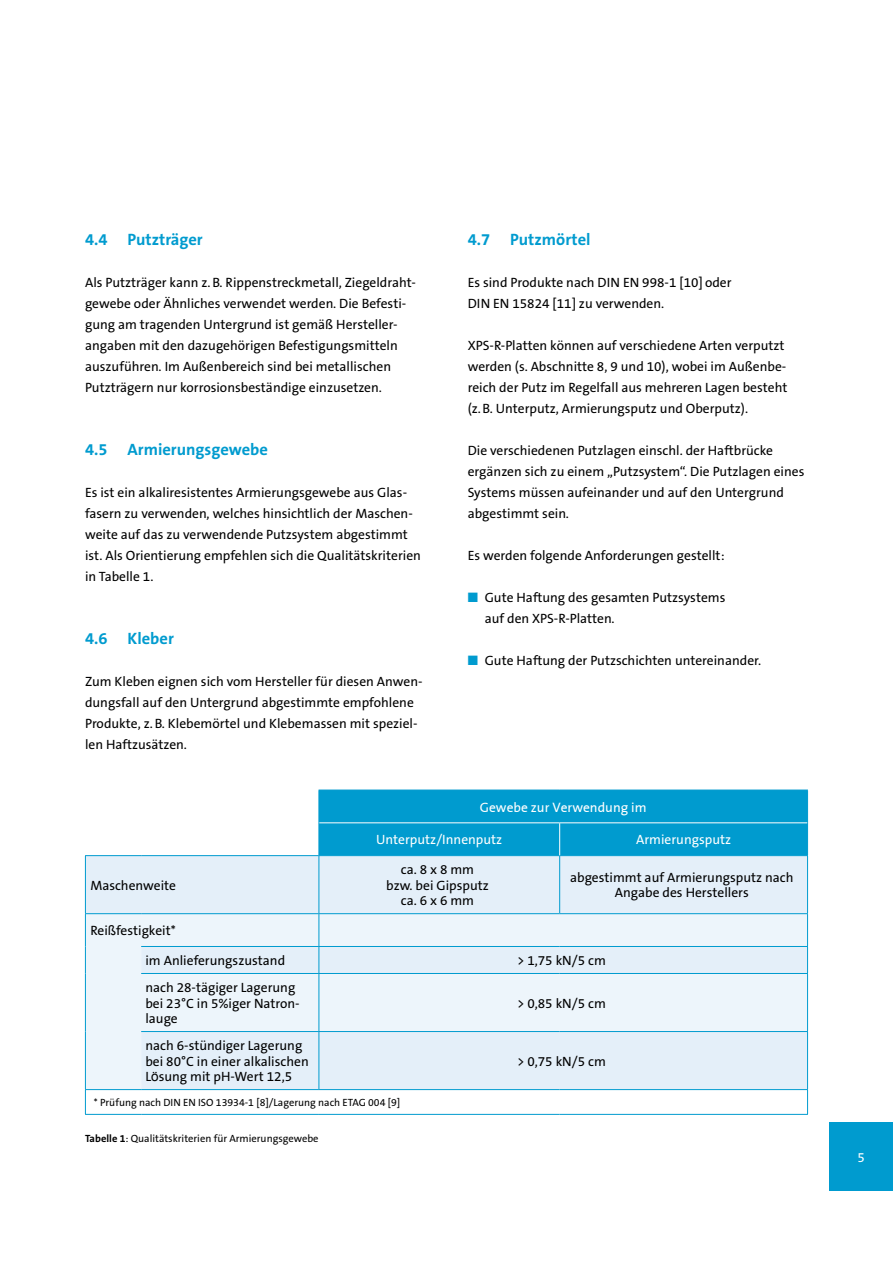
<style>
.page{position:relative;width:893px;height:1263px;background:#fff}
.page>*{position:absolute;margin:0;border:0;box-sizing:border-box;transform-origin:0 0}
.t1{font:700 16.5px "The Sans B W7";color:#009bcf}
.t2{font:13.5px/21px "The Sans B W5 Plain";color:#000}
.t3{font:13.5px "The Sans B W5 Plain";color:#fff}
.t4{font:13.5px "The Sans Plain";color:#fff}
.t5{font:10.5px "The Sans B W5 Plain";color:#000}
.s1{color:#009bcf}
.s2{font-family:"Arial"}
.s3{font-family:"The Sans B W7";font-weight:700}
</style>
<div class="page">
<div style="left:829px;top:1123px;width:64px;height:68px;background:#009bcf"></div>
<div style="left:320px;top:791px;width:487px;height:64px;background:#009bcf"></div>
<div style="left:86px;top:856px;width:721px;height:57px;background:#e4eff9"></div>
<svg style="left:86px;top:914px;width:721px;height:175px;background:#e8f2fa"></svg>
<hr style="left:319px;top:790px;width:241px;height:1px;background:#009bcf">
<hr style="left:319px;top:790px;width:1px;height:33px;background:#009bcf">
<hr style="left:560px;top:790px;width:248px;height:1px;background:#009bcf">
<hr style="left:807px;top:790px;width:1px;height:33px;background:#009bcf">
<hr style="left:319px;top:823px;width:1px;height:32px;background:#009bcf">
<hr style="left:807px;top:823px;width:1px;height:32px;background:#009bcf">
<hr style="left:85px;top:855px;width:56px;height:1px;background:#009bcf">
<hr style="left:85px;top:856px;width:1px;height:57px;background:#009bcf">
<hr style="left:141px;top:855px;width:178px;height:1px;background:#009bcf">
<hr style="left:319px;top:855px;width:241px;height:1px;background:#009bcf">
<hr style="left:319px;top:856px;width:1px;height:57px;background:#009bcf">
<hr style="left:560px;top:855px;width:248px;height:1px;background:#009bcf">
<hr style="left:559px;top:856px;width:1px;height:57px;background:#009bcf">
<hr style="left:807px;top:856px;width:1px;height:57px;background:#009bcf">
<hr style="left:85px;top:913px;width:56px;height:1px;background:#009bcf">
<hr style="left:85px;top:914px;width:1px;height:32px;background:#009bcf">
<hr style="left:141px;top:913px;width:178px;height:1px;background:#009bcf">
<hr style="left:319px;top:913px;width:241px;height:1px;background:#009bcf">
<hr style="left:319px;top:914px;width:1px;height:32px;background:#009bcf">
<hr style="left:560px;top:913px;width:248px;height:1px;background:#009bcf">
<hr style="left:807px;top:914px;width:1px;height:32px;background:#009bcf">
<svg style="left:85px;top:946px;width:1px;height:27px"></svg>
<hr style="left:141px;top:946px;width:178px;height:1px;background:#009bcf">
<hr style="left:319px;top:946px;width:241px;height:1px;background:#009bcf">
<svg style="left:319px;top:947px;width:1px;height:26px"></svg>
<hr style="left:560px;top:946px;width:248px;height:1px;background:#009bcf">
<svg style="left:807px;top:947px;width:1px;height:26px"></svg>
<hr style="left:85px;top:973px;width:1px;height:58px;background:#009bcf">
<hr style="left:141px;top:973px;width:178px;height:1px;background:#009bcf">
<hr style="left:319px;top:973px;width:241px;height:1px;background:#009bcf">
<hr style="left:319px;top:974px;width:1px;height:57px;background:#009bcf">
<hr style="left:560px;top:973px;width:248px;height:1px;background:#009bcf">
<hr style="left:807px;top:974px;width:1px;height:57px;background:#009bcf">
<hr style="left:85px;top:1031px;width:1px;height:58px;background:#009bcf">
<hr style="left:141px;top:1031px;width:178px;height:1px;background:#009bcf">
<hr style="left:319px;top:1031px;width:241px;height:1px;background:#009bcf">
<hr style="left:319px;top:1032px;width:1px;height:57px;background:#009bcf">
<hr style="left:560px;top:1031px;width:248px;height:1px;background:#009bcf">
<hr style="left:807px;top:1032px;width:1px;height:57px;background:#009bcf">
<hr style="left:85px;top:1089px;width:56px;height:1px;background:#009bcf">
<svg style="left:85px;top:1090px;width:1px;height:24px"></svg>
<hr style="left:141px;top:1089px;width:178px;height:1px;background:#009bcf">
<hr style="left:319px;top:1089px;width:241px;height:1px;background:#009bcf">
<hr style="left:560px;top:1089px;width:248px;height:1px;background:#009bcf">
<svg style="left:807px;top:1090px;width:1px;height:24px"></svg>
<hr style="left:85px;top:1114px;width:56px;height:1px;background:#009bcf">
<hr style="left:141px;top:1114px;width:178px;height:1px;background:#009bcf">
<hr style="left:319px;top:1114px;width:241px;height:1px;background:#009bcf">
<hr style="left:560px;top:1114px;width:248px;height:1px;background:#009bcf">
<hr style="left:319px;top:822px;width:241px;height:1px;background:#fff">
<hr style="left:560px;top:822px;width:247px;height:1px;background:#fff">
<hr style="left:559px;top:823px;width:1px;height:32px;background:#fff">
<p class="t1" style="left:85px;top:228px;width:119px">4.4 Putzträger</p>
<p class="t2" style="left:85px;top:272px;width:332px">Als Putzträger kann z.B. Rippenstreckmetall, Ziegeldraht&shy;gewebe oder Ähnliches verwendet werden. Die Befesti&shy;gung am tragenden Untergrund ist gemäß Hersteller&shy;angaben mit den dazugehörigen Befestigungsmitteln auszuführen. Im Außenbereich sind bei metallischen Putzträgern nur korrosionsbeständige einzusetzen.</p>
<p class="t1" style="left:85px;top:438px;width:184px">4.5 Armierungsgewebe</p>
<p class="t2" style="left:85px;top:482px;width:337px">Es ist ein alkaliresistentes Armierungsgewebe aus Glas&shy;fasern zu verwenden, welches hinsichtlich der Maschen&shy;weite auf das zu verwendende Putzsystem abgestimmt ist. Als Orientierung empfehlen sich die Qualitätskriterien in Tabelle 1.</p>
<p class="t1" style="left:85px;top:627px;width:90px">4.6 Kleber</p>
<p class="t2" style="left:85px;top:671px;width:339px">Zum Kleben eignen sich vom Hersteller für diesen Anwen&shy;dungsfall auf den Untergrund abgestimmte empfohlene Produkte, z.B. Klebemörtel und Klebemassen mit speziel&shy;len Haftzusätzen.</p>
<p class="t1" style="left:468px;top:228px;width:124px">4.7 Putzmörtel</p>
<p class="t2" style="left:468px;top:272px;width:265px">Es sind Produkte nach DIN EN 998-1 [10] oder<br>DIN EN 15824 [11] zu verwenden.</p>
<p class="t2" style="left:468px;top:335px;width:321px">XPS-R-Platten können auf verschiedene Arten verputzt werden (s. Abschnitte 8, 9 und 10), wobei im Außenbe&shy;reich der Putz im Regelfall aus mehreren Lagen besteht (z.B. Unterputz, Armierungsputz und Oberputz).</p>
<p class="t2" style="left:468px;top:440px;width:338px">Die verschiedenen Putzlagen einschl. der Haftbrücke ergänzen sich zu einem „Putzsystem“. Die Putzlagen eines Systems müssen aufeinander und auf den Untergrund abgestimmt sein.</p>
<p class="t2" style="left:468px;top:545px;width:258px">Es werden folgende Anforderungen gestellt:</p>
<p class="t2" style="left:485px;top:587px;width:242px;text-indent:-17px"><span class="s1">■</span> Gute Haftung des gesamten Putzsystems auf den XPS-R-Platten.</p>
<p class="t2" style="left:468px;top:650px;width:295px"><span class="s1">■</span> Gute Haftung der Putzschichten untereinander.</p>
<p class="t2" style="left:90px;top:875px;width:87px">Maschenweite</p>
<p class="t4" style="left:480px;top:796px;width:168px">Gewebe zur Verwendung im</p>
<p class="t3" style="left:376px;top:831px;width:127px">Unterputz/Innenputz</p>
<p class="t3" style="left:636px;top:831px;width:97px">Armierungsputz</p>
<p class="t2" style="left:386px;top:862px;width:104px;line-height:15.6px;text-align:center">ca. 8 x 8 mm bzw. bei Gipsputz ca. 6 x 6 mm</p>
<p class="t2" style="left:570px;top:869px;width:225px;line-height:15.6px;text-align:center">abgestimmt auf Armierungsputz nach<br>Angabe des Herstellers</p>
<p class="t2" style="left:90px;top:920px;width:87px">Rei<span class="s2">ß</span>festigkeit*</p>
<p class="t2" style="left:145px;top:950px;width:141px">im Anlieferungszustand</p>
<p class="t2" style="left:517px;top:950px;width:90px">&gt; 1,75 kN/5 cm</p>
<p class="t2" style="left:145px;top:980px;width:156px;line-height:15.5px">nach 28-tägiger Lagerung bei 23°C in 5%iger Natron&shy;lauge</p>
<p class="t2" style="left:517px;top:992px;width:90px">&gt; 0,85 kN/5 cm</p>
<p class="t2" style="left:145px;top:1038px;width:165px;line-height:15.5px">nach 6-stündiger Lagerung bei 80°C in einer alkalischen<br>L<span class="s2">ö</span>sung mit pH-Wert 12,5</p>
<p class="t5" style="left:94px;top:1095px;width:308px">* Prüfung nach DIN EN ISO 13934-1 [8]/Lagerung nach ETAG 004 [9]</p>
<p class="t5" style="left:85px;top:1132px;width:235px"><span class="s3">Tabelle 1</span>: Qualitätskriterien für Armierungsgewebe</p>
<p class="t2" style="left:517px;top:1050px;width:90px">&gt; 0,75 kN/5 cm</p>
<p class="t3" style="left:857px;top:1148px;width:9px">5</p>
</div>
